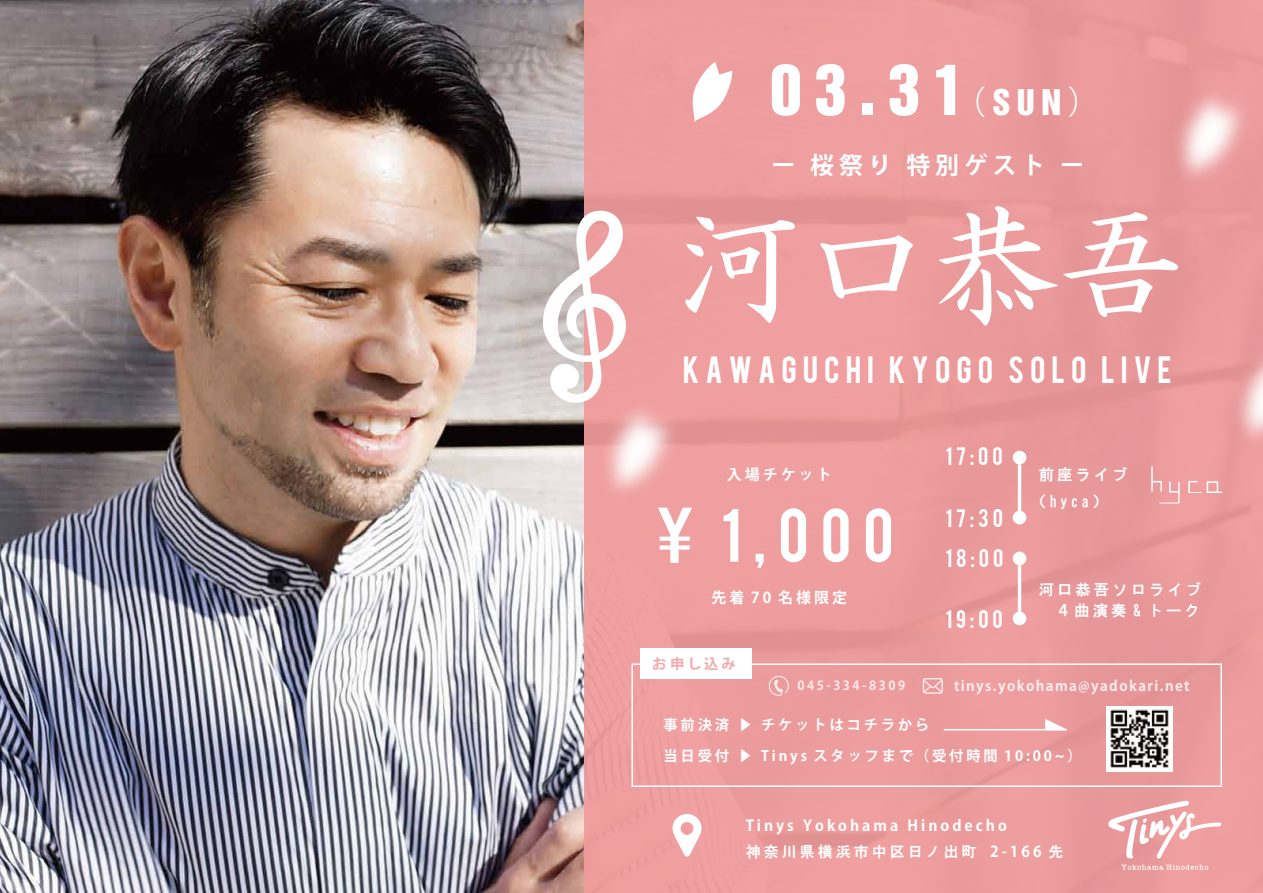
<style>
.page{position:relative;width:1263px;height:893px;background:#fff}
.page>*{position:absolute;margin:0;border:0;box-sizing:border-box;transform-origin:0 0}
.t1{font:300 127.95px "Ro NK Sei Kai Std";color:#fff}
.t2{font:63.9px "Helvetica Inserat Cyr Upright";color:#fff}
.t3{font:59.25px "Bebas";color:#fff}
.t4{font:29.85px "Bebas";letter-spacing:.2em;color:#fff}
.t5{font:700 24px "Koz Go Pr 6 N";letter-spacing:.2em;color:#fff}
.t6{font:19.8px/40.2px "Bebas";letter-spacing:.2em;color:#fff}
.t7{font:15.3px/26.8px "HG Gothic E";letter-spacing:.2em;color:#fff}
.t8{font:700 15px "Koz Go Pr 6 N";letter-spacing:.2em;color:#fff}
.t9{font:15px "HG Gothic E";letter-spacing:.2em;color:#fff}
.t10{font:700 14.25px "Koz Go Pr 6 N";letter-spacing:.2em;color:#fff}
.t11{font:700 14.25px "Koz Go Pr 6 N";letter-spacing:.2em;color:#f09495}
.t12{font:700 14.1px "Koz Go Pr 6 N";letter-spacing:.1em;color:#fff}
.t13{font:700 12.45px "Koz Go Pr 6 N";letter-spacing:.2em;color:#fff}
.s1{font-family:"Koz Go Pr 6 N";font-size:32.4px}
.s2{font-size:32.4px}
.s3{font-family:"HG Gothic E";font-size:75.6px}
.s4{font-weight:400}
.s5{font-family:"Koz Go Pr 6 N";font-weight:700}
</style>
<div class="page">
<img style="left:0;top:0;width:584px;height:893px">
<div style="left:584px;top:0;width:679px;height:893px;background:#ed9d9d"></div>
<svg style="left:542px;top:211px;width:89px;height:193px"></svg>
<svg style="left:692px;top:62px;width:40px;height:60px"></svg>
<svg style="left:672px;top:814px;width:29px;height:43px"></svg>
<svg style="left:631px;top:663px;width:591px;height:124px"></svg>
<div style="left:1013px;top:451px;width:13px;height:13px;background:#fff;border-radius:50%"></div>
<svg style="left:1013px;top:464px;width:13px;height:60px"></svg>
<div style="left:1013px;top:552px;width:13px;height:13px;background:#fff;border-radius:50%"></div>
<svg style="left:1013px;top:565px;width:13px;height:60px"></svg>
<img style="left:1171px;top:96px;width:72px;height:80px">
<img style="left:1193px;top:349px;width:70px;height:132px">
<img style="left:562px;top:359px;width:156px;height:183px">
<svg style="left:1121px;top:865px;width:87px;height:5px"></svg>
<svg style="left:1108px;top:801px;width:113px;height:57px"></svg>
<svg style="left:1151px;top:466px;width:29px;height:38px"></svg>
<svg style="left:1188px;top:481px;width:34px;height:12px"></svg>
<div style="left:640px;top:648px;width:111px;height:30px;background:#fff"></div>
<img style="left:1107px;top:706px;width:65px;height:66px">
<hr style="left:944px;top:729px;width:121px;height:1px;background:#fff">
<svg style="left:1045px;top:719px;width:22px;height:11px"></svg>
<svg style="left:923px;top:678px;width:20px;height:16px"></svg>
<svg style="left:769px;top:676px;width:20px;height:20px"></svg>
<h2 class="t2" style="left:770px;top:52px;width:332px">03.31<span class="s1">（</span><span class="s2">SUN</span><span class="s1">）</span></h2>
<h3 class="t5" style="left:772px;top:152px;width:314px">ー 桜祭り 特別ゲスト ー</h3>
<h1 class="t1" style="left:674px;top:179px;width:513px">河口恭吾</h1>
<h3 class="t4" style="left:683px;top:348px;width:490px">KAWAGUCHI KYOGO SOLO LIVE</h3>
<p class="t8" style="left:727px;top:466px;width:106px">入場チケット</p>
<h3 class="t3" style="left:656px;top:492px;width:239px"><span class="s3">¥</span> 1,000</h3>
<p class="t8" style="left:711px;top:589px;width:137px">先着 70 名様限定</p>
<p class="t11" style="left:653px;top:656px;width:84px">お申し込み</p>
<h3 class="t6" style="left:945px;top:435px;width:59px">17:00</h3>
<h3 class="t6" style="left:945px;top:497px;width:60px">17:30<br>18:00</h3>
<h3 class="t6" style="left:945px;top:598px;width:59px">19:00</h3>
<p class="t7" style="left:1031px;top:461px;width:98px;text-indent:8px">前座ライブ（hyca）</p>
<p class="t7" style="left:1039px;top:576px;width:164px">河口恭吾ソロライブ</p>
<p class="t7" style="left:1056px;top:597px;width:146px">４曲演奏 &amp; トーク</p>
<p class="t13" style="left:797px;top:679px;width:109px">045-334-8309</p>
<p class="t12" style="left:954px;top:678px;width:237px">tinys.yokohama@yadokari.net</p>
<p class="t10" style="left:663px;top:717px;width:267px">事前決済 <span class="s4">▶</span> チケットはコチラから</p>
<p class="t10" style="left:663px;top:747px;width:420px">当日受付 <span class="s4">▶</span> Tinys スタッフまで（受付時間 10:00~）</p>
<p class="t8" style="left:746px;top:817px;width:263px">Tinys Yokohama Hinodecho</p>
<p class="t9" style="left:746px;top:844px;width:319px">神奈川県横浜市中区日ノ出町 <span class="s5">2-166</span> 先</p>
</div>
